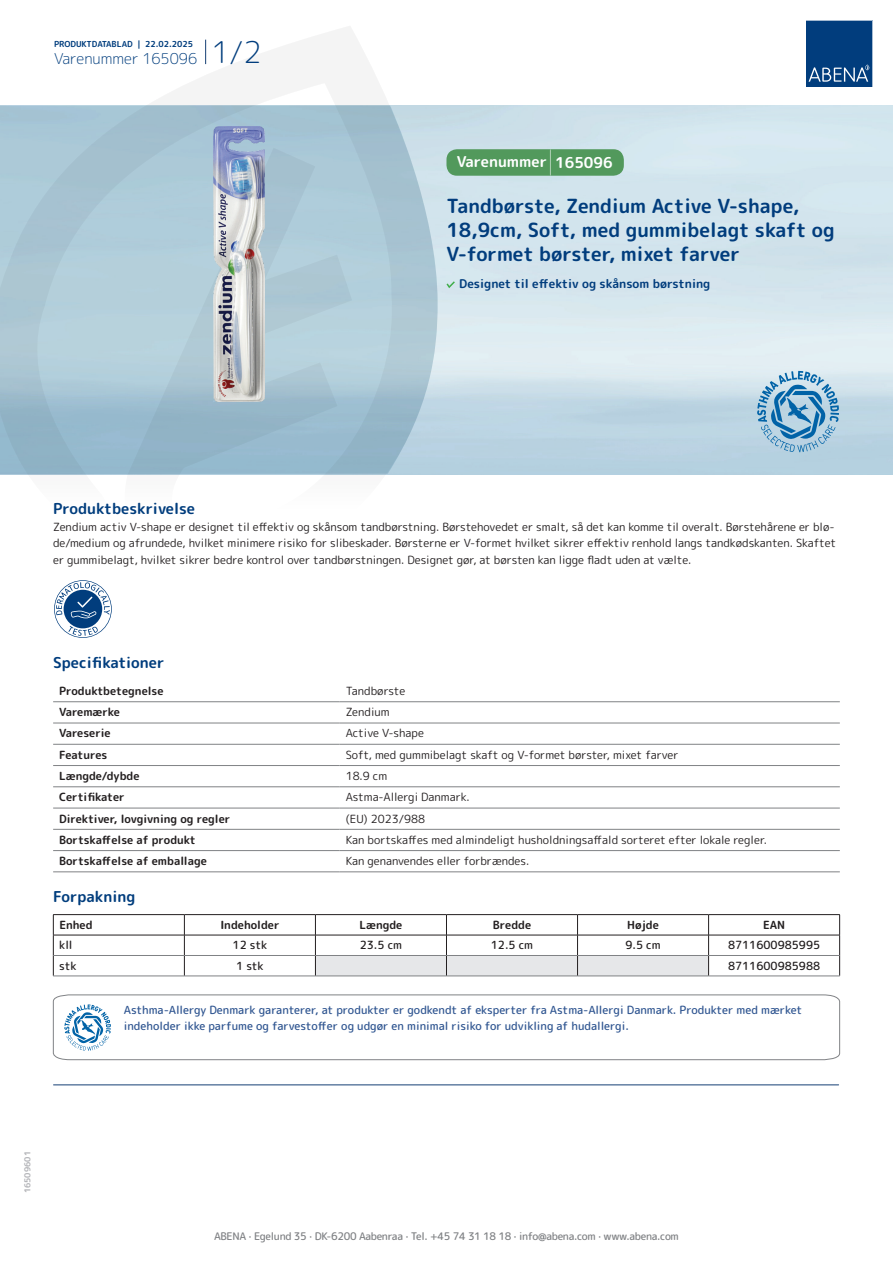
<style>
.page{position:relative;width:893px;height:1263px;background:#fff}
.page>*{position:absolute;margin:0;border:0;box-sizing:border-box;transform-origin:0 0}
.t1{font:700 19.5px/24px "Rounded Mplus 1 c";color:#013d7d}
.t2{font:700 15px "Rounded Mplus 1 c";color:#013d7d}
.t3{font:300 15px "Rounded Mplus 1 c";color:#013d7d}
.t4{font:700 15px "Rounded Mplus 1 c";color:#fff}
.t5{font:700 12px "Rounded Mplus 1 c";color:#013d7d}
.t6{font:11.25px/16.5px "Rounded Mplus 1 c";color:#231f20}
.t7{font:500 11.25px/16.5px "Rounded Mplus 1 c";color:#305691}
.t8{font:700 11.25px "Rounded Mplus 1 c";color:#231f20}
.t9{font:500 11.25px "Rounded Mplus 1 c";color:#231f20}
.t10{font:500 10.5px "Rounded Mplus 1 c";letter-spacing:-.03em;color:#808285}
.t11{font:700 8.25px "Rounded Mplus 1 c";color:#013d7d}
.t12{font:700 8.25px "Rounded Mplus 1 c";color:#b2b3b7}
.s1{font-size:30px}
.s2{font-size:25.5px}
</style>
<div class="page">
<svg style="left:0;top:26px;width:439px;height:449px"></svg>
<svg style="left:0;top:106px;width:438px;height:368px;background:#a8c5d4"></svg>
<svg style="left:205px;top:40px;width:1px;height:24px"></svg>
<svg style="left:806px;top:20px;width:67px;height:67px;background:#144b86"></svg>
<img style="left:213px;top:127px;width:52px;height:275px">
<svg style="left:54px;top:580px;width:58px;height:58px"></svg>
<hr style="left:53px;top:701px;width:287px;height:1px;background:#808285">
<hr style="left:340px;top:701px;width:500px;height:1px;background:#808285">
<hr style="left:53px;top:723px;width:287px;height:1px;background:#808285">
<hr style="left:340px;top:723px;width:500px;height:1px;background:#808285">
<hr style="left:53px;top:744px;width:287px;height:1px;background:#808285">
<hr style="left:340px;top:744px;width:500px;height:1px;background:#808285">
<hr style="left:53px;top:765px;width:287px;height:1px;background:#808285">
<hr style="left:340px;top:765px;width:500px;height:1px;background:#808285">
<hr style="left:53px;top:786px;width:287px;height:1px;background:#808285">
<hr style="left:340px;top:786px;width:500px;height:1px;background:#808285">
<hr style="left:53px;top:808px;width:287px;height:1px;background:#808285">
<hr style="left:340px;top:808px;width:500px;height:1px;background:#808285">
<hr style="left:53px;top:829px;width:287px;height:1px;background:#808285">
<hr style="left:340px;top:829px;width:500px;height:1px;background:#808285">
<hr style="left:53px;top:850px;width:287px;height:1px;background:#808285">
<hr style="left:340px;top:850px;width:500px;height:1px;background:#808285">
<hr style="left:53px;top:871px;width:287px;height:1px;background:#808285">
<hr style="left:340px;top:871px;width:500px;height:1px;background:#808285">
<hr style="left:53px;top:914px;width:131px;height:1px;background:#231f20">
<hr style="left:184px;top:914px;width:131px;height:1px;background:#231f20">
<hr style="left:315px;top:914px;width:131px;height:1px;background:#231f20">
<hr style="left:446px;top:914px;width:131px;height:1px;background:#231f20">
<hr style="left:577px;top:914px;width:132px;height:1px;background:#231f20">
<hr style="left:709px;top:914px;width:131px;height:1px;background:#231f20">
<hr style="left:53px;top:935px;width:131px;height:1px;background:#231f20">
<hr style="left:184px;top:935px;width:131px;height:1px;background:#231f20">
<hr style="left:709px;top:935px;width:131px;height:1px;background:#231f20">
<svg style="left:53px;top:915px;width:1px;height:61px"></svg>
<svg style="left:184px;top:915px;width:1px;height:61px"></svg>
<svg style="left:315px;top:915px;width:394px;height:61px"></svg>
<svg style="left:839px;top:915px;width:1px;height:61px"></svg>
<hr style="left:54px;top:955px;width:130px;height:1px;background:#808285">
<hr style="left:184px;top:955px;width:131px;height:1px;background:#808285">
<hr style="left:315px;top:955px;width:131px;height:1px;background:#808285">
<hr style="left:446px;top:955px;width:131px;height:1px;background:#808285">
<hr style="left:577px;top:955px;width:132px;height:1px;background:#808285">
<hr style="left:709px;top:955px;width:130px;height:1px;background:#808285">
<hr style="left:53px;top:976px;width:131px;height:1px;background:#808285">
<hr style="left:184px;top:976px;width:131px;height:1px;background:#808285">
<hr style="left:315px;top:976px;width:131px;height:1px;background:#808285">
<hr style="left:446px;top:976px;width:131px;height:1px;background:#808285">
<hr style="left:577px;top:976px;width:132px;height:1px;background:#808285">
<hr style="left:709px;top:976px;width:131px;height:1px;background:#808285">
<svg style="left:53px;top:994px;width:787px;height:66px"></svg>
<hr style="left:54px;top:1084px;width:785px;height:1px;background:#153f74">
<svg style="left:757px;top:371px;width:82px;height:81px;background:#8cb8d4"></svg>
<svg style="left:446px;top:281px;width:9px;height:7px"></svg>
<div style="left:446px;top:149px;width:178px;height:27px;background:#52995c;border-radius:10px"></div>
<p class="t11" style="left:54px;top:38px;width:141px">PRODUKTDATABLAD | 22.02.2025</p>
<h2 class="t3" style="left:54px;top:48px;width:209px">Varenummer 165096 <span class="s1">1/2</span></h2>
<h2 class="t4" style="left:457px;top:151px;width:157px">Varenummer <span class="s2">|</span> 165096</h2>
<h1 class="t1" style="left:446px;top:194px;width:390px">Tandbørste, Zendium Active V-shape,<br>18,9cm, Soft, med gummibelagt skaft og<br>V-formet børster, mixet farver</h1>
<p class="t5" style="left:459px;top:275px;width:253px">Designet til effektiv og skånsom børstning</p>
<h2 class="t2" style="left:53px;top:498px;width:143px">Produktbeskrivelse</h2>
<p class="t6" style="left:53px;top:518px;width:785px">Zendium activ V-shape er designet til effektiv og skånsom tandbørstning. Børstehovedet er smalt, så det kan komme til overalt. Børstehårene er blø&shy;de/medium og afrundede, hvilket minimere risiko for slibeskader. Børsterne er V-formet hvilket sikrer effektiv renhold langs tandkødskanten. Skaftet er gummibelagt, hvilket sikrer bedre kontrol over tandbørstningen. Designet gør, at børsten kan ligge fladt uden at vælte.</p>
<h2 class="t2" style="left:53px;top:652px;width:113px">Specifikationer</h2>
<p class="t8" style="left:59px;top:683px;width:106px">Produktbetegnelse</p>
<p class="t6" style="left:346px;top:682px;width:61px">Tandbørste</p>
<p class="t8" style="left:59px;top:704px;width:62px">Varemærke</p>
<p class="t6" style="left:346px;top:704px;width:45px">Zendium</p>
<p class="t8" style="left:59px;top:725px;width:53px">Vareserie</p>
<p class="t6" style="left:346px;top:725px;width:80px">Active V-shape</p>
<p class="t8" style="left:59px;top:747px;width:50px">Features</p>
<p class="t6" style="left:346px;top:746px;width:334px">Soft, med gummibelagt skaft og V-formet børster, mixet farver</p>
<p class="t8" style="left:59px;top:768px;width:82px">Længde/dybde</p>
<p class="t6" style="left:346px;top:768px;width:43px">18.9 cm</p>
<p class="t8" style="left:59px;top:789px;width:67px">Certifikater</p>
<p class="t6" style="left:346px;top:789px;width:125px">Astma-Allergi Danmark.</p>
<p class="t8" style="left:59px;top:810px;width:173px">Direktiver, lovgivning og regler</p>
<p class="t6" style="left:346px;top:810px;width:81px">(EU) 2023/988</p>
<p class="t8" style="left:59px;top:832px;width:138px">Bortskaffelse af produkt</p>
<p class="t6" style="left:346px;top:831px;width:423px">Kan bortskaffes med almindeligt husholdningsaffald sorteret efter lokale regler.</p>
<p class="t8" style="left:59px;top:853px;width:149px">Bortskaffelse af emballage</p>
<p class="t6" style="left:346px;top:853px;width:185px">Kan genanvendes eller forbrændes.</p>
<h2 class="t2" style="left:53px;top:886px;width:84px">Forpakning</h2>
<p class="t8" style="left:59px;top:917px;width:35px">Enhed</p>
<p class="t8" style="left:220px;top:917px;width:61px">Indeholder</p>
<p class="t8" style="left:359px;top:917px;width:44px">Længde</p>
<p class="t8" style="left:493px;top:917px;width:40px">Bredde</p>
<p class="t8" style="left:627px;top:917px;width:33px">Højde</p>
<p class="t8" style="left:763px;top:917px;width:24px">EAN</p>
<p class="t9" style="left:59px;top:937px;width:15px">kll</p>
<p class="t9" style="left:233px;top:937px;width:36px">12 stk</p>
<p class="t9" style="left:360px;top:937px;width:44px">23.5 cm</p>
<p class="t9" style="left:491px;top:937px;width:44px">12.5 cm</p>
<p class="t9" style="left:625px;top:937px;width:37px">9.5 cm</p>
<p class="t9" style="left:728px;top:937px;width:94px">8711600985995</p>
<p class="t9" style="left:59px;top:958px;width:19px">stk</p>
<p class="t9" style="left:236px;top:958px;width:29px">1 stk</p>
<p class="t9" style="left:728px;top:958px;width:94px">8711600985988</p>
<p class="t7" style="left:124px;top:1001px;width:680px">Asthma-Allergy Denmark garanterer, at produkter er godkendt af eksperter fra Astma-Allergi Danmark. Produkter med mærket indeholder ikke parfume og farvestoffer og udgør en minimal risiko for udvikling af hudallergi.</p>
<p class="t12" style="left:22px;top:1193px;width:44px;rotate:-90deg">16509601</p>
<p class="t10" style="left:214px;top:1229px;width:466px">ABENA · Egelund 35 · DK-6200 Aabenraa · Tel. +45 74 31 18 18 · info@abena.com · www.abena.com</p>
</div>
